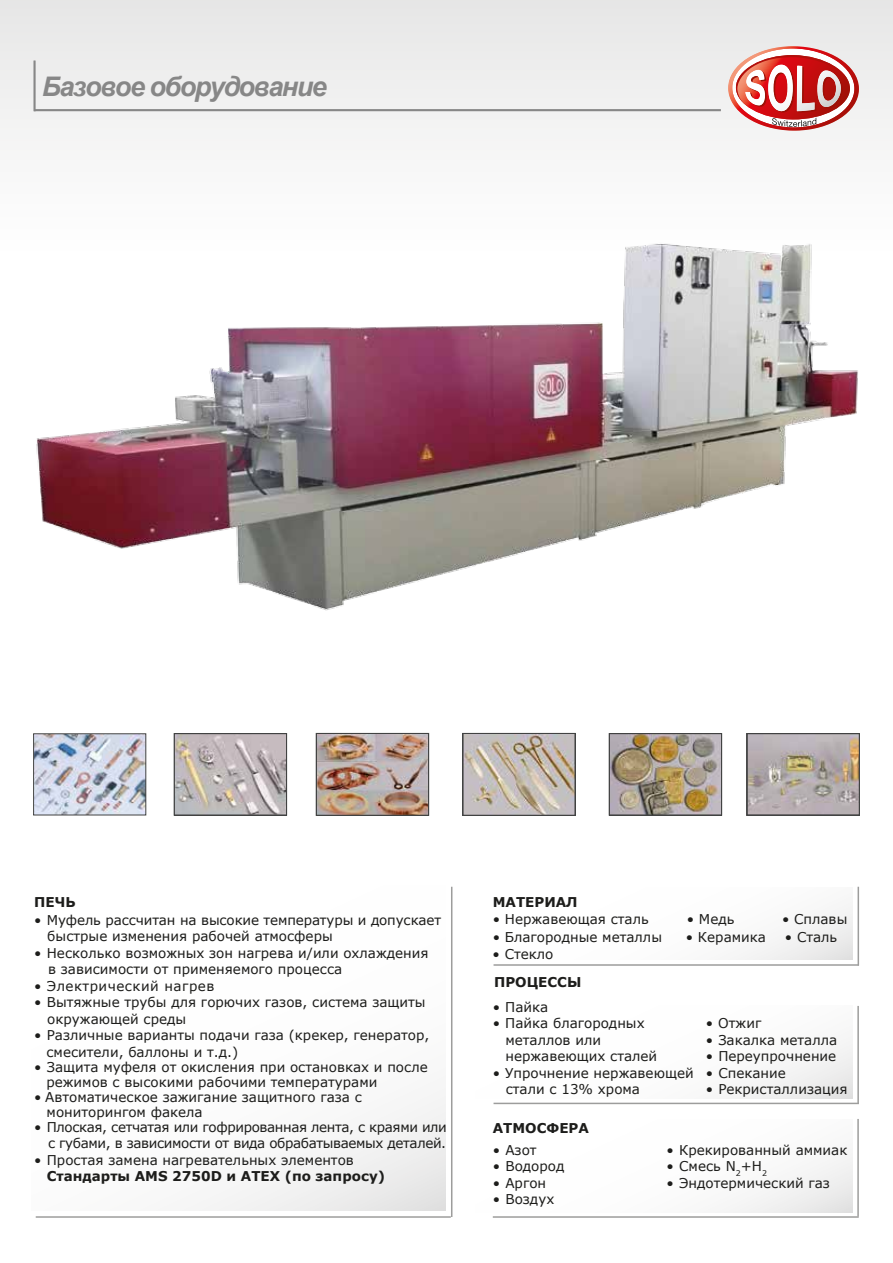
<style>
.page{position:relative;width:893px;height:1263px;background:#fff}
.page>*{position:absolute;margin:0;border:0;box-sizing:border-box;transform-origin:0 0}
.t1{font:italic 700 27px "Arial";letter-spacing:-.055em;color:#878787}
.t2{font:13.5px/16.5px "Verdana";color:#1d1d1b}
.t3{font:13.5px/16.5px "Verdana";letter-spacing:-.03em;color:#1d1d1b;text-align:right}
.t4{font:700 13.5px "Verdana";color:#1d1d1b}
.t5{font:13.5px "Verdana";letter-spacing:.035em;color:#1d1d1b}
</style>
<div class="page">
<div style="left:0;top:0;width:893px;height:252px;background:#ececeb"></div>
<img style="left:0;top:111px;width:893px;height:695px">
<svg style="left:464px;top:735px;width:110px;height:79px;background:#c1b8b0"></svg>
<div style="left:462px;top:733px;width:114px;height:83px;border:1px solid #414242"></div>
<svg style="left:176px;top:735px;width:109px;height:78px;background:#bfb7b6"></svg>
<div style="left:174px;top:733px;width:113px;height:82px;border:1px solid #414242"></div>
<img style="left:35px;top:735px;width:109px;height:78px">
<div style="left:33px;top:733px;width:113px;height:82px;border:1px solid #414242"></div>
<svg style="left:748px;top:735px;width:110px;height:78px;background:#b5aca8"></svg>
<div style="left:746px;top:733px;width:114px;height:82px;border:1px solid #414242"></div>
<img style="left:611px;top:735px;width:109px;height:78px">
<div style="left:609px;top:733px;width:113px;height:82px;border:1px solid #414242"></div>
<img style="left:318px;top:735px;width:109px;height:79px">
<div style="left:316px;top:733px;width:113px;height:83px;border:1px solid #414242"></div>
<hr style="left:33px;top:61px;width:3px;height:50px;background:#878787">
<hr style="left:35px;top:109px;width:686px;height:2px;background:#878787">
<svg style="left:728px;top:46px;width:131px;height:85px"></svg>
<div style="left:478px;top:887px;width:375px;height:73px;background:linear-gradient(to right,#fff,#f4f4f4)"></div>
<hr style="left:36px;top:1216px;width:415px;height:2px;background:#9d9d9c">
<hr style="left:493px;top:1216px;width:366px;height:2px;background:#9d9d9c">
<hr style="left:857px;top:1006px;width:2px;height:97px;background:#9d9d9c">
<hr style="left:451px;top:887px;width:1px;height:330px;background:#9d9d9c">
<hr style="left:494px;top:1103px;width:365px;height:1px;background:#9d9d9c">
<hr style="left:494px;top:964px;width:365px;height:2px;background:#9d9d9c">
<hr style="left:858px;top:887px;width:1px;height:78px;background:#9d9d9c">
<hr style="left:857px;top:1119px;width:2px;height:97px;background:#9d9d9c">
<h1 class="t1" style="left:42px;top:69px;width:287px">Базовое оборудование</h1>
<p class="t4" style="left:34px;top:892px;width:43px">ПЕЧЬ</p>
<p class="t2" style="left:47px;top:911px;width:395px;text-indent:-13px">• Муфель рассчитан на высокие температуры и допускает быстрые изменения рабочей атмосферы</p>
<p class="t2" style="left:48px;top:944px;width:382px;text-indent:-14px">• Несколько возможных зон нагрева и/или охлаждения в зависимости от применяемого процесса</p>
<p class="t5" style="left:34px;top:976px;width:182px">• Электрический нагрев</p>
<p class="t2" style="left:34px;top:994px;width:393px">• Вытяжные трубы для горючих газов, система защиты</p>
<p class="t2" style="left:34px;top:1027px;width:397px">• Различные варианты подачи газа (крекер, генератор,</p>
<p class="t2" style="left:46px;top:1059px;width:383px;line-height:15px;text-indent:-12px">• Защита муфеля от окисления при остановках и после режимов с высокими рабочими температурами</p>
<p class="t2" style="left:34px;top:1088px;width:329px">• Автоматическое зажигание защитного газа с</p>
<p class="t3" style="left:34px;top:1118px;width:414px">• Плоская, сетчатая или гофрированная лента, с краями или с губами, в зависимости от вида обрабатываемых деталей.</p>
<p class="t2" style="left:34px;top:1151px;width:321px">• Простая замена нагревательных элементов</p>
<p class="t4" style="left:47px;top:1167px;width:340px">Стандарты AMS 2750D и ATEX (по запросу)</p>
<p class="t2" style="left:47px;top:1010px;width:141px">окружающей среды</p>
<p class="t2" style="left:46px;top:1043px;width:193px">смесители, баллоны и т.д.)</p>
<p class="t2" style="left:47px;top:1103px;width:158px">мониторингом факела</p>
<p class="t4" style="left:493px;top:892px;width:86px">МАТЕРИАЛ</p>
<p class="t2" style="left:493px;top:911px;width:158px">• Нержавеющая сталь</p>
<p class="t2" style="left:687px;top:911px;width:49px">• Mедь</p>
<p class="t2" style="left:782px;top:911px;width:67px">• Сплавы</p>
<p class="t2" style="left:493px;top:928px;width:171px">• Благородныe металлы</p>
<p class="t2" style="left:686px;top:928px;width:82px">• Керамика</p>
<p class="t2" style="left:785px;top:928px;width:54px">• Сталь</p>
<p class="t2" style="left:493px;top:945px;width:62px">• Стекло</p>
<p class="t4" style="left:494px;top:973px;width:89px">ПРОЦЕССЫ</p>
<p class="t2" style="left:493px;top:998px;width:57px">• Пайка</p>
<p class="t2" style="left:493px;top:1015px;width:153px">• Пайка благородных</p>
<p class="t2" style="left:706px;top:1015px;width:57px">• Отжиг</p>
<p class="t2" style="left:505px;top:1031px;width:97px">металлов или</p>
<p class="t2" style="left:706px;top:1031px;width:133px">• Закалка металла</p>
<p class="t2" style="left:506px;top:1064px;width:189px;text-indent:-13px">• Упрочнение нержавеющей стали с 13% хрома</p>
<p class="t2" style="left:505px;top:1048px;width:153px">нержавеющих сталей</p>
<p class="t2" style="left:706px;top:1048px;width:132px">• Переупрочнение</p>
<p class="t2" style="left:706px;top:1064px;width:82px">• Спекание</p>
<p class="t2" style="left:706px;top:1081px;width:143px">• Рекристаллизация</p>
<p class="t4" style="left:493px;top:1119px;width:98px">АТМОСФЕРА</p>
<p class="t2" style="left:493px;top:1141px;width:45px">• Азот</p>
<p class="t2" style="left:493px;top:1158px;width:73px">• Водород</p>
<p class="t2" style="left:493px;top:1174px;width:55px">• Аргон</p>
<p class="t2" style="left:493px;top:1191px;width:63px">• Воздух</p>
<p class="t2" style="left:667px;top:1141px;width:182px">• Крекированный аммиак</p>
<p class="t2" style="left:667px;top:1158px;width:102px">• Смесь N<sub>2</sub>+H<sub>2</sub></p>
<p class="t2" style="left:667px;top:1174px;width:165px">• Эндотермический газ</p>
</div>
